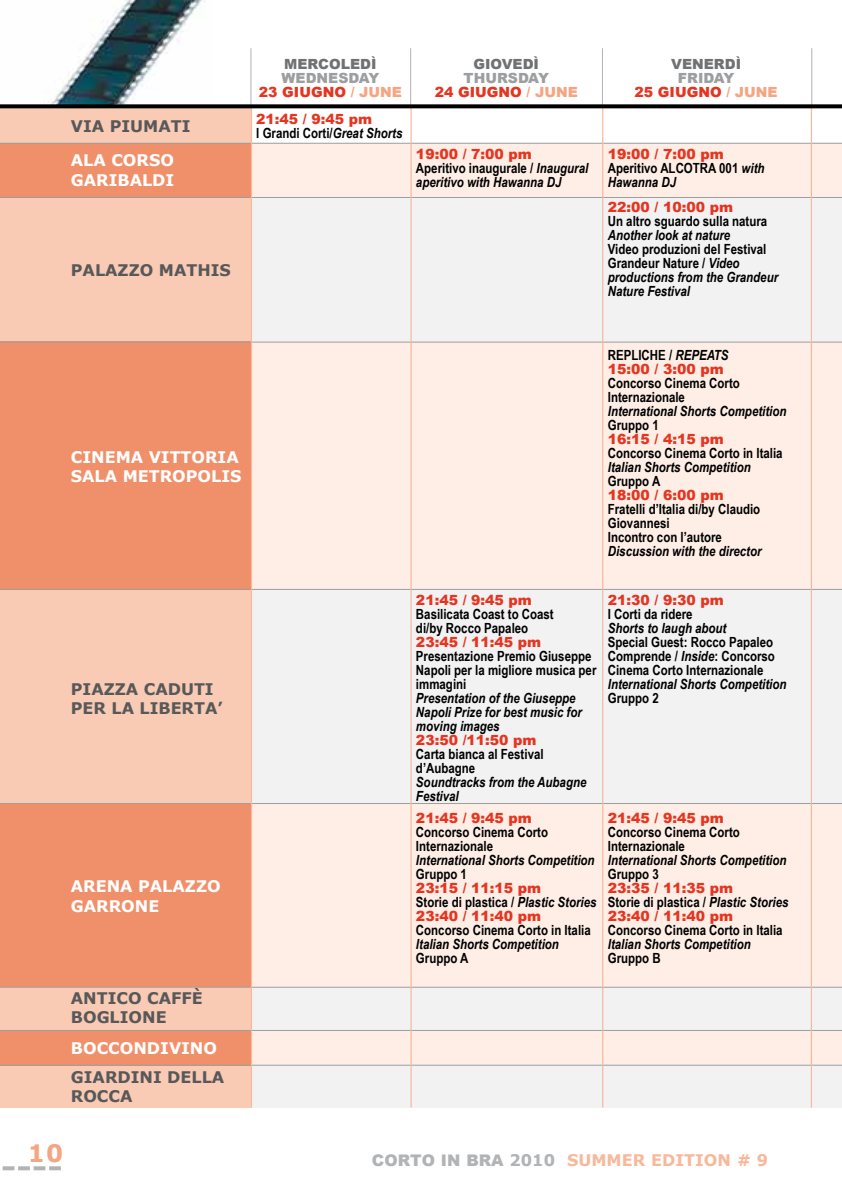
<style>
.page{position:relative;width:842px;height:1191px;background:#fff}
.page>*{position:absolute;margin:0;border:0;box-sizing:border-box;transform-origin:0 0}
.t1{font:700 24px "Verdana";color:#f4a582}
.t2{font:700 16px/19.2px "Verdana";color:#58585a}
.t3{font:700 16px/19.2px "Verdana";color:#fff}
.t4{font:700 16px "Verdana";color:#f7b89b}
.t5{font:700 14px/14px "Arial Narrow";color:#000}
.t6{font:italic 700 14px/14px "Arial Narrow";color:#000}
.t7{font:900 14px/14px "Arial";color:#e53520}
.t8{font:900 14px/14px "Arial";color:#9c9e9f;text-align:center}
.t9{font:900 14px "Arial";color:#707172}
.s1{color:#9c9e9f}
.s2{color:#f4a582}
.s3{font-style:italic}
.s4{color:#e53520}
.s5{font-style:normal}
.s6{font-family:"Arial";font-weight:900;color:#b1b3b4}
.s7{color:#b1b3b4}
</style>
<div class="page">
<hr style="left:811px;top:48px;width:1px;height:59px;background:#b1b3b4">
<div style="left:0;top:1065px;width:251px;height:42px;background:#f9cbb4"></div>
<img style="left:48px;top:0;width:157px;height:104px">
<div style="left:251px;top:197px;width:591px;height:146px;background:#f2f2f3"></div>
<div style="left:251px;top:342px;width:591px;height:249px;background:#feeee6"></div>
<div style="left:251px;top:590px;width:591px;height:215px;background:#f2f2f3"></div>
<div style="left:251px;top:804px;width:591px;height:182px;background:#feeee6"></div>
<div style="left:251px;top:986px;width:591px;height:46px;background:#f2f2f3"></div>
<div style="left:251px;top:1030px;width:591px;height:35px;background:#feeee6"></div>
<div style="left:251px;top:1065px;width:591px;height:42px;background:#f2f2f3"></div>
<div style="left:251px;top:143px;width:591px;height:54px;background:#feeee6"></div>
<div style="left:0;top:197px;width:251px;height:146px;background:#f9cbb4"></div>
<div style="left:0;top:342px;width:251px;height:249px;background:#f0906a"></div>
<div style="left:0;top:590px;width:251px;height:215px;background:#f9cbb4"></div>
<div style="left:0;top:804px;width:251px;height:182px;background:#f0906a"></div>
<div style="left:0;top:986px;width:251px;height:46px;background:#f9cbb4"></div>
<div style="left:0;top:1030px;width:251px;height:35px;background:#f0906a"></div>
<div style="left:0;top:108px;width:251px;height:36px;background:#f9cbb4"></div>
<div style="left:0;top:143px;width:251px;height:54px;background:#f0906a"></div>
<svg style="left:2px;top:1166px;width:59px;height:4px"></svg>
<hr style="left:0;top:143px;width:842px;height:1px;background:#9c9e9f">
<hr style="left:0;top:197px;width:842px;height:1px;background:#9c9e9f">
<hr style="left:0;top:342px;width:842px;height:1px;background:#9c9e9f">
<hr style="left:0;top:589px;width:842px;height:1px;background:#9c9e9f">
<hr style="left:0;top:803px;width:842px;height:1px;background:#9c9e9f">
<hr style="left:0;top:986px;width:842px;height:1px;background:#9c9e9f">
<hr style="left:0;top:1030px;width:842px;height:1px;background:#9c9e9f">
<hr style="left:0;top:1064px;width:842px;height:1px;background:#9c9e9f">
<hr style="left:251px;top:106px;width:1px;height:1001px;background:#f7b89b">
<hr style="left:410px;top:106px;width:2px;height:1001px;background:#f7b89b">
<hr style="left:602px;top:106px;width:1px;height:1001px;background:#f7b89b">
<hr style="left:811px;top:106px;width:1px;height:1001px;background:#f7b89b">
<hr style="left:251px;top:48px;width:1px;height:59px;background:#b1b3b4">
<hr style="left:410px;top:48px;width:1px;height:59px;background:#b1b3b4">
<hr style="left:602px;top:48px;width:1px;height:59px;background:#b1b3b4">
<svg style="left:0;top:104px;width:842px;height:4px;background:#141515"></svg>
<p class="t9" style="left:284px;top:54px;width:25px">MERCOLED</p>
<p class="t9" style="left:371px;top:54px;width:7px">ì</p>
<p class="t8" style="left:282px;top:71px;width:26px">WEDNE</p>
<p class="t7" style="left:259px;top:71px;width:122px;text-indent:79px"><span class="s1">SDAY<br></span>23 GIUGNO <span class="s2">/ JUNE</span></p>
<p class="t2" style="left:71px;top:116px;width:121px">VIA PIUMATI</p>
<p class="t7" style="left:256px;top:111px;width:117px">21:45 / 9:45 pm</p>
<p class="t5" style="left:256px;top:125px;width:148px">I Grandi Corti/<span class="s3">Great Shorts</span></p>
<p class="t9" style="left:473px;top:54px;width:22px">GIOVED</p>
<p class="t9" style="left:533px;top:54px;width:7px">ì</p>
<p class="t8" style="left:435px;top:71px;width:122px">THURSDAY<br><span class="s4">24 GIUGNO</span> <span class="s2">/ JUNE</span></p>
<p class="t3" style="left:71px;top:150px;width:105px">ALA CORSO<br>GARIBALDI</p>
<p class="t7" style="left:416px;top:147px;width:117px">19:00 / 7:00 pm</p>
<p class="t6" style="left:416px;top:161px;width:174px"><span class="s5">Aperitivo inaugurale /</span> Inaugural aperitivo with Hawanna dj</p>
<p class="t2" style="left:71px;top:260px;width:161px">PALAZZO MATH IS</p>
<p class="t9" style="left:671px;top:54px;width:12px">VENERD</p>
<p class="t9" style="left:736px;top:54px;width:7px">ì</p>
<p class="t7" style="left:634px;top:71px;width:122px;text-indent:43px"><span class="s1">FRIDAY<br></span>25 GIUGNO <span class="s2">/ JUNE</span></p>
<p class="t7" style="left:608px;top:147px;width:117px">19:00 / 7:00 pm</p>
<p class="t5" style="left:608px;top:161px;width:158px">Aperitivo ALCOTRA 001 <span class="s3">with<br>Hawanna dj</span></p>
<p class="t7" style="left:608px;top:200px;width:127px">22:00 / 10:00 pm</p>
<p class="t5" style="left:608px;top:213px;width:161px">Un altro sguardo sulla natura</p>
<p class="t6" style="left:608px;top:227px;width:124px">Another look at nature</p>
<p class="t6" style="left:608px;top:241px;width:172px"><span class="s5">Video produzioni del Festival<br>Grandeur Nature /</span> Video productions from the Grandeur<br>Nature Festival</p>
<p class="t3" style="left:71px;top:447px;width:172px">CINEMA VITTORIA<br>SALA METROPOLIS</p>
<p class="t2" style="left:71px;top:678px;width:153px">PIAZZA CADUTI<br>PER LA LIBERTA’</p>
<p class="t3" style="left:71px;top:876px;width:151px">ARENA PALAZZO<br>GARRONE</p>
<p class="t2" style="left:71px;top:988px;width:133px">ANTICO CAFFè<br>BOGLIONE</p>
<p class="t3" style="left:71px;top:1037px;width:148px">BOCCONDIVINO</p>
<p class="t2" style="left:71px;top:1067px;width:155px">GIARDINI DELLA<br>ROCCA</p>
<h1 class="t1" style="left:28px;top:1138px;width:37px">10</h1>
<p class="t5" style="left:608px;top:347px;width:122px">REPLICHE / <span class="s3">REPEATS</span></p>
<p class="t7" style="left:608px;top:361px;width:117px">15:00 / 3:00 pm</p>
<p class="t5" style="left:608px;top:375px;width:134px">Concorso Cinema Corto<br>Internazionale</p>
<p class="t6" style="left:608px;top:403px;width:180px">International Shorts Competition</p>
<p class="t5" style="left:608px;top:417px;width:53px">Gruppo 1</p>
<p class="t7" style="left:608px;top:431px;width:117px">16:15 / 4:15 pm</p>
<p class="t5" style="left:608px;top:445px;width:176px">Concorso Cinema Corto in Italia</p>
<p class="t6" style="left:608px;top:459px;width:144px">Italian Shorts Competition</p>
<p class="t5" style="left:608px;top:473px;width:54px">Gruppo A</p>
<p class="t7" style="left:608px;top:487px;width:117px">18:00 / 6:00 pm</p>
<p class="t5" style="left:608px;top:501px;width:154px">Fratelli d’Italia di/by Claudio<br>Giovannesi<br>Incontro con l’autore</p>
<p class="t6" style="left:608px;top:543px;width:155px">Discussion with the director</p>
<p class="t7" style="left:416px;top:592px;width:117px">21:45 / 9:45 pm</p>
<p class="t5" style="left:416px;top:606px;width:139px">Basilicata Coast to Coast di/by Rocco Papaleo</p>
<p class="t7" style="left:416px;top:634px;width:127px">23:45 / 11:45 pm</p>
<p class="t5" style="left:416px;top:648px;width:182px">Presentazione Premio Giuseppe<br>Napoli per la migliore musica per immagini</p>
<p class="t6" style="left:416px;top:690px;width:167px">Presentation of the Giuseppe<br>Napoli Prize for best music for moving images</p>
<p class="t7" style="left:416px;top:732px;width:122px">23:50 /11:50 pm</p>
<p class="t5" style="left:416px;top:746px;width:129px">Carta bianca al Festival d’Aubagne</p>
<p class="t6" style="left:416px;top:774px;width:172px">Soundtracks from the Aubagne<br>Festival</p>
<p class="t7" style="left:416px;top:810px;width:117px">21:45 / 9:45 pm</p>
<p class="t5" style="left:416px;top:824px;width:134px">Concorso Cinema Corto<br>Internazionale</p>
<p class="t6" style="left:416px;top:852px;width:180px">International Shorts Competition</p>
<p class="t5" style="left:416px;top:866px;width:53px">Gruppo 1</p>
<p class="t7" style="left:416px;top:880px;width:127px">23:15 / 11:15 pm</p>
<p class="t5" style="left:416px;top:894px;width:182px">Storie di plastica / <span class="s3">Plastic Stories</span></p>
<p class="t7" style="left:416px;top:908px;width:127px">23:40 / 11:40 pm</p>
<p class="t5" style="left:416px;top:922px;width:176px">Concorso Cinema Corto in Italia</p>
<p class="t6" style="left:416px;top:936px;width:144px">Italian Shorts Competition</p>
<p class="t5" style="left:416px;top:950px;width:54px">Gruppo A</p>
<p class="t7" style="left:608px;top:592px;width:117px">21:30 / 9:30 pm</p>
<p class="t5" style="left:608px;top:606px;width:86px">I Corti da ridere</p>
<p class="t6" style="left:608px;top:620px;width:120px">Shorts to laugh about</p>
<p class="t5" style="left:608px;top:634px;width:169px">Special Guest: Rocco Papaleo<br>Comprende / <span class="s3">Inside</span>: Concorso<br>Cinema Corto Internazionale</p>
<p class="t6" style="left:608px;top:676px;width:180px">International Shorts Competition</p>
<p class="t5" style="left:608px;top:690px;width:53px">Gruppo 2</p>
<p class="t7" style="left:608px;top:810px;width:117px">21:45 / 9:45 pm</p>
<p class="t5" style="left:608px;top:824px;width:134px">Concorso Cinema Corto<br>Internazionale</p>
<p class="t6" style="left:608px;top:852px;width:180px">International Shorts Competition</p>
<p class="t5" style="left:608px;top:866px;width:53px">Gruppo 3</p>
<p class="t7" style="left:608px;top:880px;width:127px">23:35 / 11:35 pm</p>
<p class="t5" style="left:608px;top:894px;width:182px">Storie di plastica / <span class="s3">Plastic Stories</span></p>
<p class="t7" style="left:608px;top:908px;width:127px">23:40 / 11:40 pm</p>
<p class="t5" style="left:608px;top:922px;width:176px">Concorso Cinema Corto in Italia</p>
<p class="t6" style="left:608px;top:936px;width:144px">Italian Shorts Competition</p>
<p class="t5" style="left:608px;top:950px;width:54px">Gruppo B</p>
<p class="t4" style="left:372px;top:1150px;width:398px"><span class="s6">corto in bra</span> <span class="s7">2010</span> SUMMER EDITION # 9</p>
</div>
